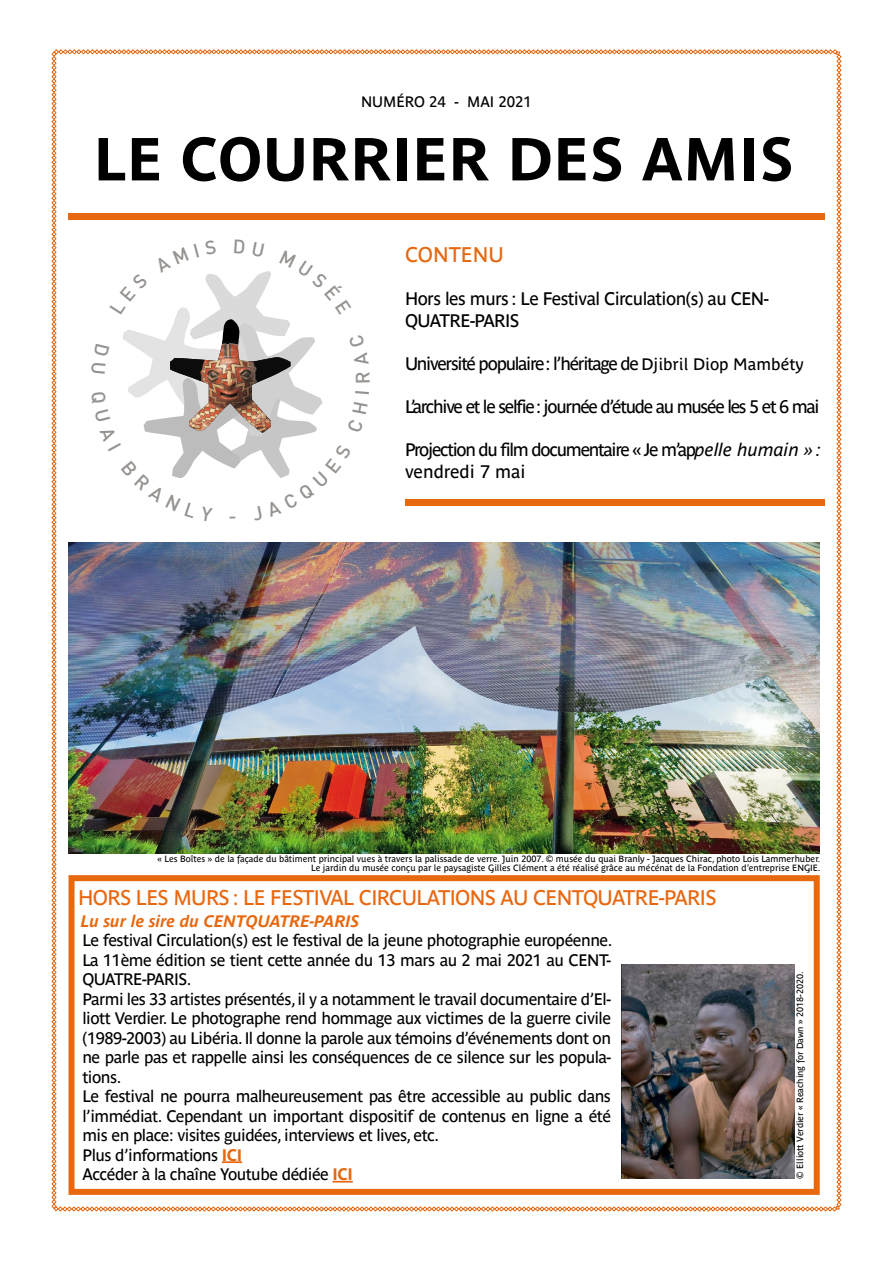
<style>
.page{position:relative;width:893px;height:1263px;background:#fff}
.page>*{position:absolute;margin:0;border:0;box-sizing:border-box;transform-origin:0 0}
.t1{font:700 60px "Parisine Std";letter-spacing:.01em;color:#000}
.t2{font:21px "Parisine Std";letter-spacing:-.03em;color:#e86810}
.t3{font:21px "Parisine Std";color:#e7680f}
.t4{font:18px/21.6px "Parisine Std";letter-spacing:-.07em;color:#000}
.t5{font:18px/21.6px "Parisine Std";letter-spacing:-.03em;color:#000}
.t6{font:16.5px/19.5px "Parisine Std";letter-spacing:-.03em;color:#000}
.t7{font:italic 700 16.5px "Parisine Std";color:#e7680f}
.t8{font:15px "Parisine Std";color:#000}
.t9{font:9px/9px "Parisine Plus Std";color:#000;text-align:right}
.s1{font-family:"Parisine Plus Std";font-size:16.5px}
.s2{font-style:italic}
.s3{font-weight:700;color:#e7680f}
</style>
<div class="page">
<img style="left:51px;top:49px;width:790px;height:1162px">
<p class="t8" style="left:361px;top:93px;width:172px">NUMÉRO 24 - MAI 2021</p>
<h1 class="t1" style="left:94px;top:124px;width:701px">LE COURRIER DES AMIS</h1>
<p class="t3" style="left:405px;top:242px;width:100px">CONTENU</p>
<p class="t5" style="left:405px;top:288px;width:365px">Hors les murs : Le Festival Circulation(s) au CEN-<br>QUATRE-PARIS</p>
<p class="t4" style="left:405px;top:353px;width:400px">Université populaire : l’héritage de <span class="s1">Djibril Diop Mambéty</span></p>
<p class="t4" style="left:405px;top:396px;width:416px">L’archive et le selfie : journée d’étude au musée les 5 et 6 mai</p>
<p class="t4" style="left:405px;top:439px;width:418px">Projection du film documentaire « Je m’ap<span class="s2">pelle humain » : </span>vendredi 7 mai</p>
<p class="t9" style="left:157px;top:855px;width:664px">« Les Boîtes » de la façade du bâtiment principal vues à travers la palissade de verre. Juin 2007. © musée du quai Branly - Jacques Chirac, photo Lois Lammerhuber.<br>Le jardin du musée conçu par le paysagiste Gilles Clément a été réalisé grâce au mécénat de la Fondation d’entreprise ENGIE.</p>
<p class="t2" style="left:78px;top:886px;width:640px">HORS LES MURS : LE FESTIVAL CIRCULATIONS AU CENTQUATRE-PARIS</p>
<p class="t6" style="left:82px;top:930px;width:531px">Le festival Circulation(s) est le festival de la jeune photographie européenne.<br>La 11ème édition se tient cette année du 13 mars au 2 mai 2021 au CENT-QUATRE-PARIS.<br>Parmi les 33 artistes présentés, il y a notamment le travail documentaire d’El&shy;liott Verdier. Le photographe rend hommage aux victimes de la guerre civile (1989-2003) au Libéria. Il donne la parole aux témoins d’événements dont on ne parle pas et rappelle ainsi les conséquences de ce silence sur les popula&shy;tions.<br>Le festival ne pourra malheureusement pas être accessible au public dans l’immédiat. Cependant un important dispositif de contenus en ligne a été mis en place: visites guidées, interviews et lives, etc.<br>Plus d’informations <span class="s3">ICI<br></span>Accéder à la chaîne Youtube dédiée <span class="s3">ICI</span></p>
<p class="t7" style="left:81px;top:912px;width:280px">Lu sur le sire du CENTQUATRE-PARIS</p>
<p class="t9" style="left:795px;top:1179px;width:209px;rotate:-90deg">© Elliott Verdier « Reaching for Dawn » 2018-2020.</p>
</div>
